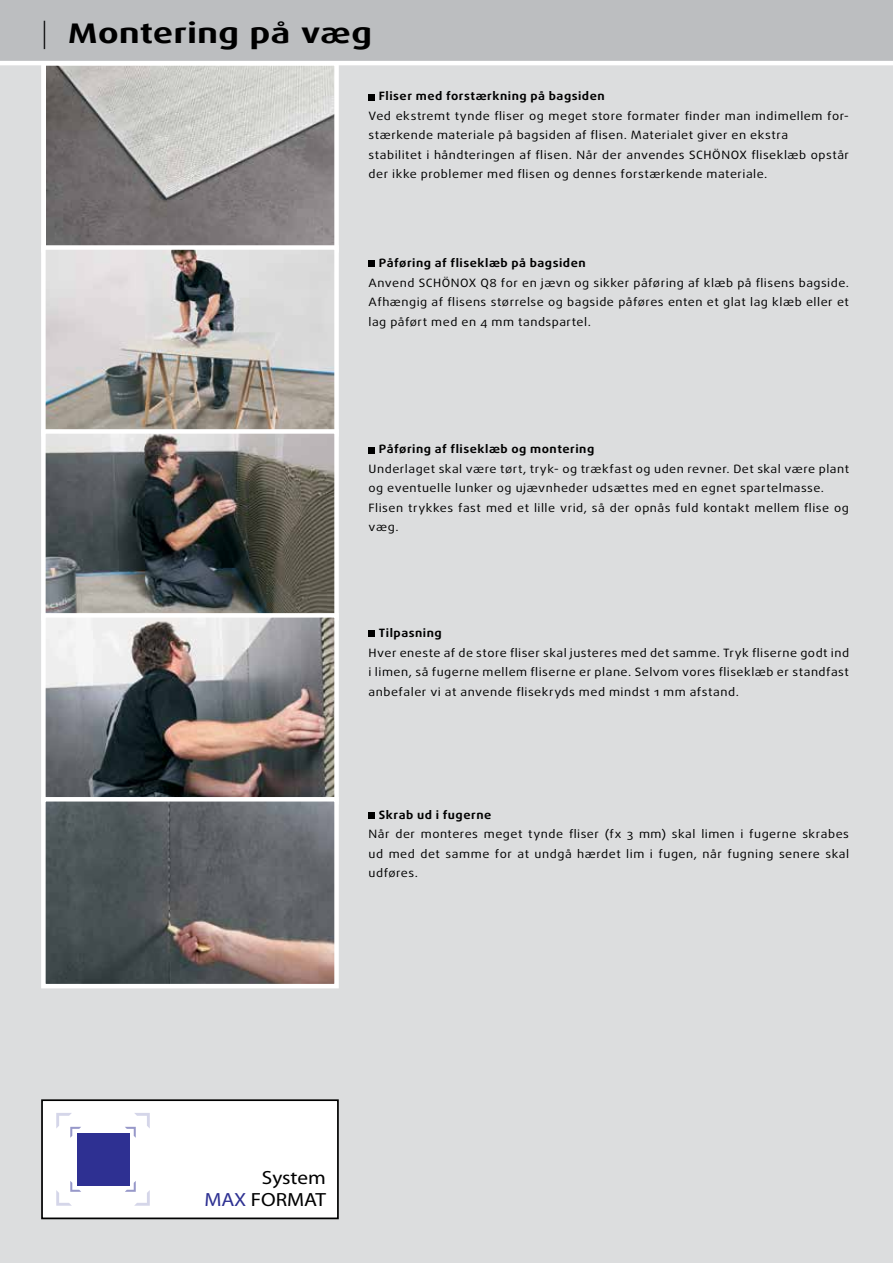
<style>
.page{position:relative;width:893px;height:1263px;background:#dcddde}
.page>*{position:absolute;margin:0;border:0;box-sizing:border-box;transform-origin:0 0}
.t1{font:700 28.35px "Dax Wide";letter-spacing:.02em;color:#000;scale:1.11 1}
.t2{font:19.05px/21.5px "Dax Wide";letter-spacing:-.005em;color:#000;text-align:right;scale:1.11 1}
.t3{font:11.55px/19.5px "Daxline Pro";letter-spacing:.04em;color:#000;text-align:justify;scale:1.11 1}
.t4{font:700 11.55px "Daxline Pro";letter-spacing:.04em;color:#000;scale:1.11 1}
.s1{font-family:"Daxline Pro";font-weight:100}
.s2{font-weight:800;color:#2e3192}
.s3{font-weight:500}
</style>
<div class="page">
<div style="left:0;top:0;width:893px;height:63px;background:#bcbec0"></div>
<hr style="left:0;top:61px;width:893px;height:4px;background:#fff">
<img style="left:46px;top:66px;width:288px;height:179px">
<div style="left:41px;top:61px;width:298px;height:192px;border:4px solid #fff"></div>
<img style="left:46px;top:250px;width:288px;height:179px">
<div style="left:41px;top:245px;width:298px;height:192px;border:4px solid #fff"></div>
<img style="left:46px;top:434px;width:288px;height:179px">
<div style="left:41px;top:429px;width:298px;height:191px;border:4px solid #fff"></div>
<img style="left:46px;top:618px;width:288px;height:179px">
<div style="left:41px;top:613px;width:298px;height:191px;border:4px solid #fff"></div>
<img style="left:46px;top:802px;width:288px;height:181px">
<div style="left:41px;top:797px;width:298px;height:191px;border:4px solid #fff"></div>
<svg style="left:369px;top:261px;width:6px;height:6px"></svg>
<svg style="left:369px;top:447px;width:6px;height:6px"></svg>
<svg style="left:369px;top:631px;width:6px;height:6px"></svg>
<div style="left:369px;top:812px;width:6px;height:7px;background:#000"></div>
<svg style="left:369px;top:94px;width:6px;height:6px"></svg>
<div style="left:42px;top:1100px;width:296px;height:118px;background:#fff"></div>
<div style="left:41px;top:1099px;width:298px;height:120px;border:2px solid #000"></div>
<div style="left:77px;top:1133px;width:52px;height:52px;background:#2e3092"></div>
<svg style="left:56px;top:1113px;width:25px;height:25px"></svg>
<svg style="left:125px;top:1113px;width:25px;height:25px"></svg>
<svg style="left:56px;top:1181px;width:25px;height:25px"></svg>
<svg style="left:125px;top:1181px;width:25px;height:25px"></svg>
<h1 class="t1" style="left:41px;top:17px;width:299px"><span class="s1">|</span> Montering på væg</h1>
<p class="t4" style="left:379px;top:88px;width:205px">Fliser med forstærkning på bagsiden</p>
<p class="t3" style="left:369px;top:106px;width:434px;text-align:left">Ved ekstremt tynde fliser og meget store formater finder man indimellem for&shy;stærkende materiale på bagsiden af flisen. Materialet giver en ekstra<br>stabilitet i håndteringen af flisen. Når der anvendes SCHÖNOX fliseklæb opstår der ikke problemer med flisen og dennes forstærkende materiale.</p>
<p class="t4" style="left:379px;top:255px;width:188px">Påføring af fliseklæb på bagsiden</p>
<p class="t3" style="left:369px;top:273px;width:434px">Anvend SCHÖNOX Q8 for en jævn og sikker påføring af klæb på flisens bagside.<br>Afhængig af flisens størrelse og bagside påføres enten et glat lag klæb eller et lag påført med en 4 mm tandspartel.</p>
<p class="t4" style="left:379px;top:441px;width:196px">Påføring af fliseklæb og montering</p>
<p class="t3" style="left:369px;top:459px;width:434px;text-align:left">Underlaget skal være tørt, tryk- og trækfast og uden revner. Det skal være plant og eventuelle lunker og ujævnheder udsættes med en egnet spartelmasse.<br>Flisen trykkes fast med et lille vrid, så der opnås fuld kontakt mellem flise og væg.</p>
<p class="t4" style="left:379px;top:625px;width:58px">Tilpasning</p>
<p class="t3" style="left:369px;top:643px;width:434px">Hver eneste af de store fliser skal justeres med det samme. Tryk fliserne godt ind i limen, så fugerne mellem fliserne er plane. Selvom vores fliseklæb er standfast anbefaler vi at anvende flisekryds med mindst 1 mm afstand.</p>
<p class="t4" style="left:379px;top:807px;width:103px">Skrab ud i fugerne</p>
<p class="t3" style="left:369px;top:825px;width:434px">Når der monteres meget tynde fliser (fx 3 mm) skal limen i fugerne skrabes ud med det samme for at undgå hærdet lim i fugen, når fugning senere skal udføres.</p>
<h2 class="t2" style="left:205px;top:1167px;width:111px">System<br><span class="s2">MAX</span> <span class="s3">FORMAT</span></h2>
</div>
